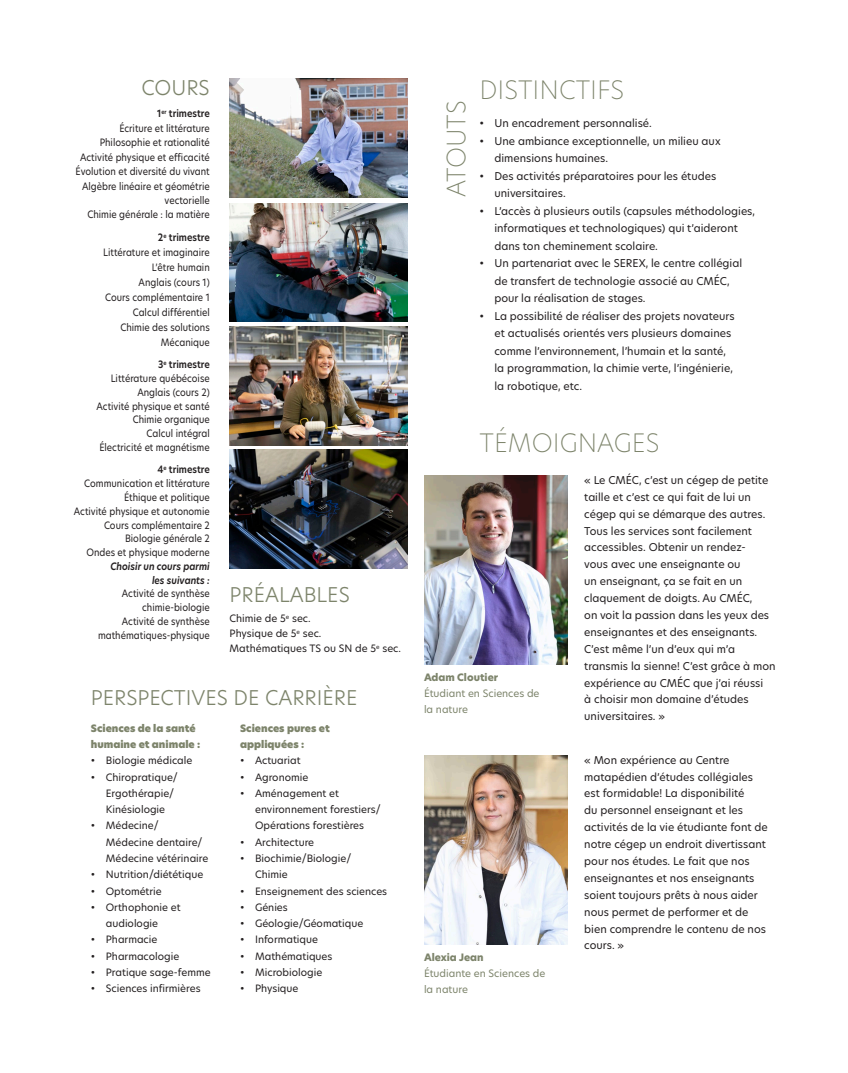
<style>
.page{position:relative;width:848px;height:1073px;background:#fff}
.page>*{position:absolute;margin:0;border:0;box-sizing:border-box;transform-origin:0 0}
.t1{font:200 25px "Hero New";color:#7d846b}
.t2{font:300 20px "Hero New";color:#7d846b}
.t3{font:10.62px/16.9px "Hero New";color:#231f20}
.t4{font:10px/13.8px "Hero New";color:#231f20;text-align:right;scale:.9 1}
.t5{font:10px/16.2px "Hero New";color:#231f20}
.t6{font:10px/16.2px "Hero New Super";color:#7d846b}
.t7{font:10px/16.2px "Hero New";color:#7d846b}
.t8{font:600 10px "Hero New";color:#231f20;scale:.9 1}
.t9{font:italic 600 10px "Hero New";color:#231f20;scale:.9 1}
.t10{font:800 10px "Hero New";color:#7d846b}
</style>
<div class="page">
<img style="left:229px;top:327px;width:178px;height:118px">
<img style="left:229px;top:79px;width:178px;height:118px">
<img style="left:229px;top:203px;width:178px;height:119px">
<img style="left:229px;top:450px;width:178px;height:118px">
<img style="left:424px;top:755px;width:143px;height:189px">
<img style="left:424px;top:475px;width:143px;height:189px">
<div style="left:17px;top:529px;width:14px;height:14px;border:2px solid #fff;border-radius:50%"></div>
<p class="t2" style="left:141px;top:74px;width:70px">COURS</p>
<p class="t8" style="left:157px;top:107px;width:60px">1<sup>er</sup> trimestre</p>
<p class="t4" style="left:119px;top:121px;width:102px">Écriture et littérature</p>
<p class="t4" style="left:100px;top:135px;width:124px">Philosophie et rationalité</p>
<p class="t4" style="left:80px;top:150px;width:145px">Activité physique et efficacité</p>
<p class="t4" style="left:76px;top:164px;width:150px">Évolution et diversité du vivant</p>
<p class="t4" style="left:82px;top:178px;width:143px;line-height:14.4px">Algèbre linéaire et géométrie vectorielle</p>
<p class="t4" style="left:87px;top:208px;width:137px">Chimie générale : la matière</p>
<p class="t8" style="left:158px;top:230px;width:59px">2<sup>e</sup> trimestre</p>
<p class="t4" style="left:103px;top:245px;width:120px">Littérature et imaginaire</p>
<p class="t4" style="left:152px;top:260px;width:66px">L’être humain</p>
<p class="t4" style="left:139px;top:275px;width:81px">Anglais (cours 1)</p>
<p class="t4" style="left:105px;top:290px;width:118px">Cours complémentaire 1</p>
<p class="t4" style="left:133px;top:305px;width:87px">Calcul différentiel</p>
<p class="t4" style="left:120px;top:320px;width:101px">Chimie des solutions</p>
<p class="t4" style="left:161px;top:335px;width:56px">Mécanique</p>
<p class="t8" style="left:158px;top:358px;width:59px">3<sup>e</sup> trimestre</p>
<p class="t4" style="left:111px;top:371px;width:112px">Littérature québécoise</p>
<p class="t4" style="left:137px;top:385px;width:82px">Anglais (cours 2)</p>
<p class="t4" style="left:97px;top:399px;width:127px">Activité physique et santé</p>
<p class="t4" style="left:133px;top:413px;width:87px">Chimie organique</p>
<p class="t4" style="left:147px;top:426px;width:72px">Calcul intégral</p>
<p class="t4" style="left:99px;top:440px;width:124px">Électricité et magnétisme</p>
<p class="t8" style="left:157px;top:463px;width:60px">4<sup>e</sup> trimestre</p>
<p class="t4" style="left:84px;top:476px;width:141px">Communication et littérature</p>
<p class="t4" style="left:124px;top:490px;width:97px">Éthique et politique</p>
<p class="t4" style="left:74px;top:504px;width:152px">Activité physique et autonomie</p>
<p class="t4" style="left:104px;top:518px;width:119px">Cours complémentaire 2</p>
<p class="t4" style="left:125px;top:531px;width:96px">Biologie générale 2</p>
<p class="t4" style="left:86px;top:545px;width:139px">Ondes et physique moderne</p>
<p class="t9" style="left:110px;top:559px;width:112px">Choisir un cours parmi</p>
<p class="t9" style="left:152px;top:573px;width:66px">les suivants :</p>
<p class="t4" style="left:122px;top:586px;width:99px">Activité de synthèse chimie-biologie</p>
<p class="t4" style="left:98px;top:614px;width:126px">Activité de synthèse mathématiques-physique</p>
<p class="t2" style="left:229px;top:581px;width:122px">PRÉALABLES</p>
<p class="t5" style="left:229px;top:610px;width:83px">Chimie de 5<sup>e</sup> sec.</p>
<p class="t5" style="left:229px;top:625px;width:93px">Physique de 5<sup>e</sup> sec.</p>
<p class="t5" style="left:229px;top:640px;width:173px">Mathématiques TS ou SN de 5<sup>e</sup> sec.</p>
<p class="t2" style="left:91px;top:683px;width:268px">PERSPECTIVES DE CARRIÈRE</p>
<p class="t6" style="left:91px;top:720px;width:111px">Sciences de la santé humaine et animale :</p>
<p class="t5" style="left:91px;top:752px;width:103px">• Biologie médicale</p>
<p class="t5" style="left:106px;top:768px;width:73px;text-indent:-15px">• Chiropratique/<br>Ergothérapie/<br>Kinésiologie</p>
<p class="t5" style="left:91px;top:817px;width:69px">• Médecine/</p>
<p class="t5" style="left:106px;top:833px;width:104px">Médecine dentaire/<br>Médecine vétérinaire</p>
<p class="t5" style="left:91px;top:866px;width:114px">• Nutrition/diététique</p>
<p class="t5" style="left:91px;top:882px;width:72px">• Optométrie</p>
<p class="t5" style="left:106px;top:898px;width:76px;text-indent:-15px">• Orthophonie et audiologie</p>
<p class="t5" style="left:91px;top:931px;width:68px">• Pharmacie</p>
<p class="t5" style="left:91px;top:947px;width:90px">• Pharmacologie</p>
<p class="t5" style="left:91px;top:963px;width:121px">• Pratique sage-femme</p>
<p class="t5" style="left:91px;top:980px;width:111px">• Sciences infirmières</p>
<p class="t6" style="left:240px;top:720px;width:91px">Sciences pures et</p>
<p class="t6" style="left:240px;top:736px;width:66px">appliquées :</p>
<p class="t5" style="left:240px;top:752px;width:62px">• Actuariat</p>
<p class="t5" style="left:240px;top:768px;width:70px">• Agronomie</p>
<p class="t5" style="left:255px;top:785px;width:127px;text-indent:-15px">• Aménagement et environnement forestiers/<br>Opérations forestières</p>
<p class="t5" style="left:240px;top:833px;width:76px">• Architecture</p>
<p class="t5" style="left:240px;top:850px;width:113px">• Biochimie/Biologie/</p>
<p class="t5" style="left:255px;top:866px;width:34px">Chimie</p>
<p class="t5" style="left:240px;top:882px;width:149px">• Enseignement des sciences</p>
<p class="t5" style="left:240px;top:898px;width:49px">• Génies</p>
<p class="t5" style="left:240px;top:915px;width:125px">• Géologie/Géomatique</p>
<p class="t5" style="left:240px;top:931px;width:79px">• Informatique</p>
<p class="t5" style="left:240px;top:947px;width:94px">• Mathématiques</p>
<p class="t5" style="left:240px;top:963px;width:84px">• Microbiologie</p>
<p class="t5" style="left:240px;top:980px;width:60px">• Physique</p>
<p class="t1" style="left:439px;top:197px;width:98px;rotate:-90deg">ATOUTS</p>
<p class="t1" style="left:479px;top:73px;width:146px">DISTINCTIFS</p>
<p class="t3" style="left:479px;top:114px;width:174px">• Un encadrement personnalisé.</p>
<p class="t3" style="left:494px;top:132px;width:228px;line-height:17.5px;text-indent:-15px">• Une ambiance exceptionnelle, un milieu aux dimensions humaines.</p>
<p class="t3" style="left:494px;top:167px;width:223px;line-height:17.5px;text-indent:-15px">• Des activités préparatoires pour les études universitaires.</p>
<p class="t3" style="left:479px;top:202px;width:277px;line-height:17.5px;text-align:center">• L’accès à plusieurs outils (capsules méthodologies, informatiques et technologiques) qui t’aideront</p>
<p class="t3" style="left:494px;top:237px;width:165px">dans ton cheminement scolaire.</p>
<p class="t3" style="left:494px;top:254px;width:249px;line-height:17.5px;text-indent:-15px">• Un partenariat avec le SEREX, le centre collégial de transfert de technologie associé au CMÉC, pour la réalisation de stages.</p>
<p class="t3" style="left:494px;top:307px;width:242px;line-height:17.5px;text-indent:-15px">• La possibilité de réaliser des projets novateurs et actualisés orientés vers plusieurs domaines comme l’environnement, l’humain et la santé, la programmation, la chimie verte, l’ingénierie, la robotique, etc.</p>
<p class="t1" style="left:479px;top:425px;width:181px">TÉMOIGNAGES</p>
<p class="t10" style="left:424px;top:670px;width:76px">Adam Cloutier</p>
<p class="t7" style="left:424px;top:685px;width:117px">Étudiant en Sciences de la nature</p>
<p class="t10" style="left:424px;top:950px;width:61px">Alexia Jean</p>
<p class="t7" style="left:424px;top:965px;width:123px">Étudiante en Sciences de la nature</p>
<p class="t3" style="left:584px;top:471px;width:193px">« Le CMÉC, c’est un cégep de petite taille et c’est ce qui fait de lui un cégep qui se démarque des autres.<br>Tous les services sont facilement accessibles. Obtenir un rendez-<br>vous avec une enseignante ou<br>un enseignant, ça se fait en un claquement de doigts. Au CMÉC,<br>on voit la passion dans les yeux des enseignantes et des enseignants.<br>C’est même l’un d’eux qui m’a transmis la sienne! C’est grâce à mon expérience au CMÉC que j’ai réussi<br>à choisir mon domaine d’études universitaires. »</p>
<p class="t3" style="left:584px;top:751px;width:185px">« Mon expérience au Centre matapédien d’études collégiales est formidable! La disponibilité<br>du personnel enseignant et les activités de la vie étudiante font de notre cégep un endroit divertissant pour nos études. Le fait que nos enseignantes et nos enseignants soient toujours prêts à nous aider nous permet de performer et de bien comprendre le contenu de nos cours. »</p>
</div>
